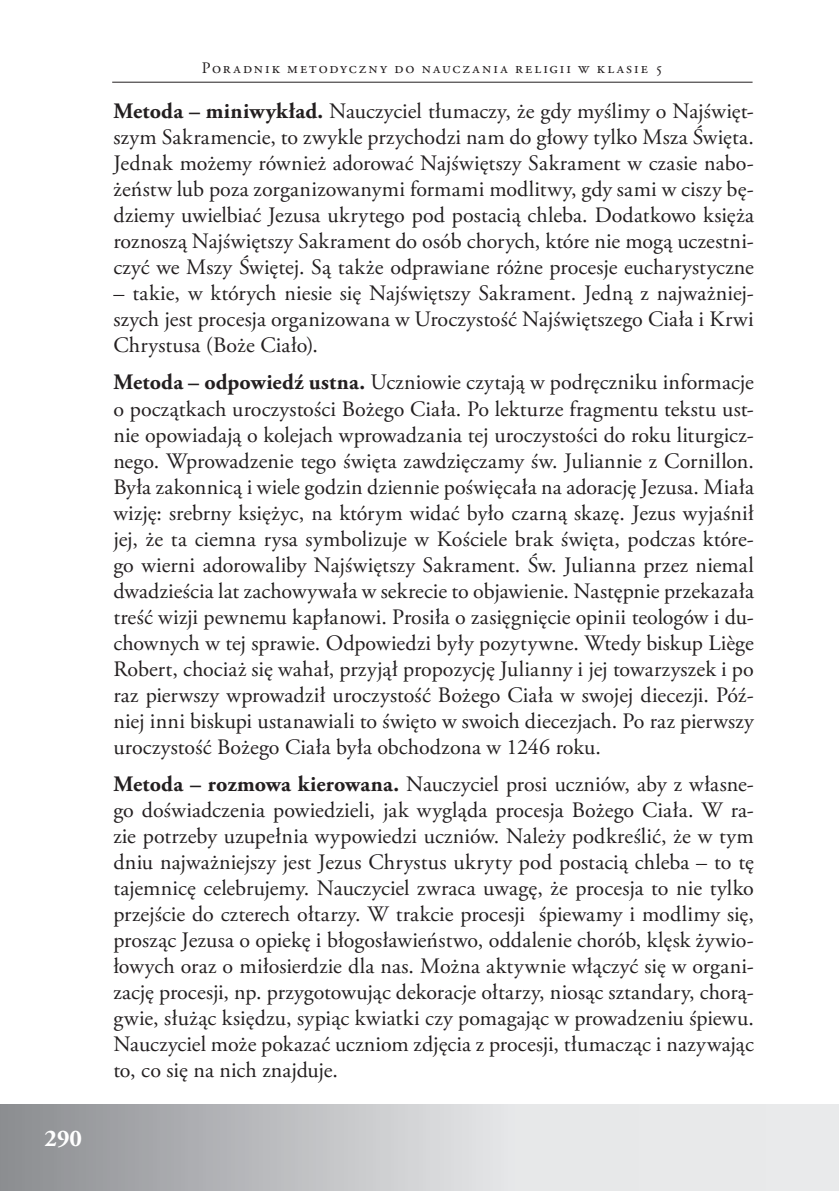
<style>
.page{position:relative;width:839px;height:1191px;background:#fff}
.page>*{position:absolute;margin:0;border:0;box-sizing:border-box;transform-origin:0 0}
.t1{font:700 24px "Adobe Garamond Pro";color:#fff}
.t2{font:22px/26px "Adobe Garamond Pro";letter-spacing:.01em;color:#231f20;text-align:justify}
.t3{font:16px "Adobe Garamond Pro";letter-spacing:.125em;color:#231f20}
.s1{font-weight:700}
</style>
<div class="page">
<svg style="left:0;top:1104px;width:839px;height:86px;background:#caccce"></svg>
<hr style="left:112px;top:82px;width:641px;height:1px;background:#231f20">
<svg style="left:49px;top:1154px;width:11px;height:36px"></svg>
<p class="t1" style="left:45px;top:1124px;width:39px">290</p>
<p class="t3" style="left:202px;top:58px;width:463px">Poradnik metodyczny do nauczania religii w klasie 5</p>
<p class="t2" style="left:113px;top:99px;width:642px"><span class="s1">Metoda – miniwykład.</span> Nauczyciel tłumaczy, że gdy myślimy o Najświęt&shy;szym Sakramencie, to zwykle przychodzi nam do głowy tylko Msza Święta.<br>Jednak możemy również adorować Najświętszy Sakrament w czasie nabo&shy;żeństw lub poza zorganizowanymi formami modlitwy, gdy sami w ciszy bę&shy;dziemy uwielbiać Jezusa ukrytego pod postacią chleba. Dodatkowo księża roznoszą Najświętszy Sakrament do osób chorych, które nie mogą uczestni&shy;czyć we Mszy Świętej. Są także odprawiane różne procesje eucharystyczne</p>
<p class="t2" style="left:113px;top:281px;width:642px">– takie, w których niesie się Najświętszy Sakrament. Jedną z najważniej&shy;szych jest procesja organizowana w Uroczystość Najświętszego Ciała i Krwi Chrystusa (Boże Ciało).</p>
<p class="t2" style="left:113px;top:370px;width:642px"><span class="s1">Metoda – odpowiedź ustna.</span> Uczniowie czytają w podręczniku informacje o początkach uroczystości Bożego Ciała. Po lekturze fragmentu tekstu ust&shy;nie opowiadają o kolejach wprowadzania tej uroczystości do roku liturgicz&shy;nego. Wprowadzenie tego święta zawdzięczamy św. Juliannie z Cornillon.<br>Była zakonnicą i wiele godzin dziennie poświęcała na adorację Jezusa. Miała wizję: srebrny księżyc, na którym widać było czarną skazę. Jezus wyjaśnił jej, że ta ciemna rysa symbolizuje w Kościele brak święta, podczas które&shy;go wierni adorowaliby Najświętszy Sakrament. Św. Julianna przez niemal dwadzieścia lat zachowywała w sekrecie to objawienie. Następnie przekazała treść wizji pewnemu kapłanowi. Prosiła o zasięgnięcie opinii teologów i du&shy;chownych w tej sprawie. Odpowiedzi były pozytywne. Wtedy biskup Liège Robert, chociaż się wahał, przyjął propozycję Julianny i jej towarzyszek i po raz pierwszy wprowadził uroczystość Bożego Ciała w swojej diecezji. Póź&shy;niej inni biskupi ustanawiali to święto w swoich diecezjach. Po raz pierwszy uroczystość Bożego Ciała była obchodzona w 1246 roku.</p>
<p class="t2" style="left:113px;top:772px;width:642px"><span class="s1">Metoda – rozmowa kierowana.</span> Nauczyciel prosi uczniów, aby z własne&shy;go doświadczenia powiedzieli, jak wygląda procesja Bożego Ciała. W ra&shy;zie potrzeby uzupełnia wypowiedzi uczniów. Należy podkreślić, że w tym dniu najważniejszy jest Jezus Chrystus ukryty pod postacią chleba – to tę tajemnicę celebrujemy. Nauczyciel zwraca uwagę, że procesja to nie tylko przejście do czterech ołtarzy. W trakcie procesji śpiewamy i modlimy się, prosząc Jezusa o opiekę i błogosławieństwo, oddalenie chorób, klęsk żywio&shy;łowych oraz o miłosierdzie dla nas. Można aktywnie włączyć się w organi&shy;zację procesji, np. przygotowując dekoracje ołtarzy, niosąc sztandary, chorą&shy;gwie, służąc księdzu, sypiąc kwiatki czy pomagając w prowadzeniu śpiewu.<br>Nauczyciel może pokazać uczniom zdjęcia z procesji, tłumacząc i nazywając to, co się na nich znajduje.</p>
</div>
